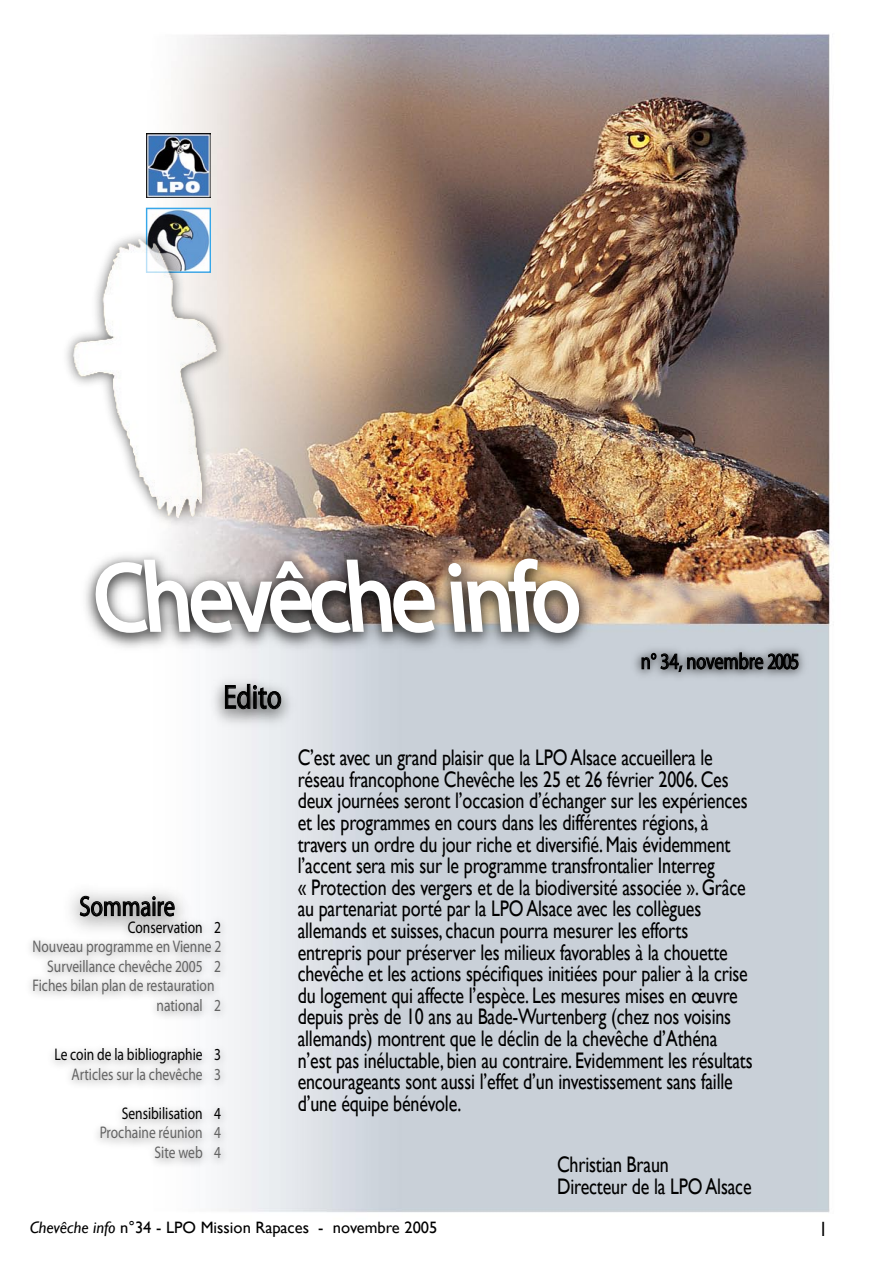
<style>
.page{position:relative;width:893px;height:1263px;background:#fff}
.page>*{position:absolute;margin:0;border:0;box-sizing:border-box;transform-origin:0 0}
.t1{font:97.5px "Zapfino";color:#fff;scale:.92 1}
.t2{font:33.75px "Zapfino";color:#000;scale:.8 1}
.t3{font:28.2px "Zapfino";color:#000;scale:.8 1}
.t4{font:22.5px/21.6px "Gill Sans";letter-spacing:-.01em;color:#000;scale:.8 1}
.t5{font:22.5px "Zapfino";letter-spacing:-.005em;color:#000;scale:.8 1}
.t6{font:20.7px "Gill Sans";color:#000;scale:.8 1}
.t7{font:16.95px "Legacy Sans";color:#636363;scale:.8 1}
.t8{font:700 16.95px "Legacy Sans";color:#000;scale:.8 1}
.t9{font:16.5px "Gill Sans";color:#000}
.s1{font-weight:400}
.s2{font-style:italic}
</style>
<div class="page">
<img style="left:145px;top:34px;width:685px;height:1179px">
<svg style="left:85px;top:547px;width:511px;height:182px"></svg>
<svg style="left:96px;top:558px;width:340px;height:76px"></svg>
<img style="left:447px;top:557px;width:132px;height:77px">
<svg style="left:225px;top:665px;width:56px;height:44px"></svg>
<img style="left:147px;top:134px;width:63px;height:64px">
<img style="left:148px;top:210px;width:61px;height:17px">
<div style="left:146px;top:208px;width:65px;height:65px;border:1px solid #36a7e9"></div>
<div style="left:59px;top:227px;width:171px;height:303px;background:#000;opacity:.98"></div>
<img style="left:72px;top:237px;width:146px;height:283px">
<div style="left:22px;top:914px;width:209px;height:256px;background:#000;opacity:.5"></div>
<div style="left:60px;top:879px;width:135px;height:61px;background:#000;opacity:.8"></div>
<svg style="left:79px;top:895px;width:96px;height:56px"></svg>
<svg style="left:630px;top:643px;width:179px;height:39px"></svg>
<svg style="left:641px;top:636px;width:158px;height:54px"></svg>
<p class="t1" style="left:97px;top:544px;width:540px">Chevêche info</p>
<p class="t2" style="left:223px;top:679px;width:74px">Edito</p>
<p class="t5" style="left:641px;top:649px;width:200px">n° 34, novembre 2005</p>
<p class="t3" style="left:79px;top:891px;width:121px">Sommaire</p>
<p class="t8" style="left:128px;top:918px;width:118px">Conservation <span class="s1">2</span></p>
<p class="t7" style="left:33px;top:937px;width:238px">Nouveau programme en Vienne 2</p>
<p class="t7" style="left:47px;top:957px;width:219px">Surveillance chevêche 2005 2</p>
<p class="t7" style="left:33px;top:976px;width:229px">Fiches bilan plan de restauration</p>
<p class="t7" style="left:157px;top:996px;width:82px">national 2</p>
<p class="t8" style="left:54px;top:1045px;width:210px">Le coin de la bibliographie <span class="s1">3</span></p>
<p class="t7" style="left:72px;top:1065px;width:188px">Articles sur la chevêche 3</p>
<p class="t8" style="left:122px;top:1104px;width:126px">Sensibilisation 4</p>
<p class="t7" style="left:100px;top:1123px;width:153px">Prochaine réunion 4</p>
<p class="t7" style="left:155px;top:1143px;width:84px">Site web 4</p>
<p class="t4" style="left:298px;top:747px;width:564px">C’est avec un grand plaisir que la LPO Alsace accueillera le réseau francophone Chevêche les 25 et 26 février 2006. Ces deux journées seront l’occasion d’échanger sur les expériences et les programmes en cours dans les différentes régions, à travers un ordre du jour riche et diversifié. Mais évidemment l’accent sera mis sur le programme transfrontalier Interreg</p>
<p class="t4" style="left:298px;top:877px;width:570px">« Protection des vergers et de la biodiversité associée ». Grâce au partenariat porté par la LPO Alsace avec les collègues allemands et suisses, chacun pourra mesurer les efforts entrepris pour préserver les milieux favorables à la chouette chevêche et les actions spécifiques initiées pour palier à la crise du logement qui affecte l’espèce. Les mesures mises en œuvre depuis près de 10 ans au Bade-Wurtenberg (chez nos voisins allemands) montrent que le déclin de la chevêche d’Athéna n’est pas inéluctable, bien au contraire. Evidemment les résultats encourageants sont aussi l’effet d’un investissement sans faille d’une équipe bénévole.</p>
<p class="t4" style="left:557px;top:1154px;width:141px">Christian Braun</p>
<p class="t4" style="left:557px;top:1175px;width:245px">Directeur de la LPO Alsace</p>
<p class="t9" style="left:30px;top:1218px;width:409px"><span class="s2">Chevêche info</span> n°34 - LPO Mission Rapaces - novembre 2005</p>
<p class="t6" style="left:819px;top:1217px;width:12px">1</p>
</div>
